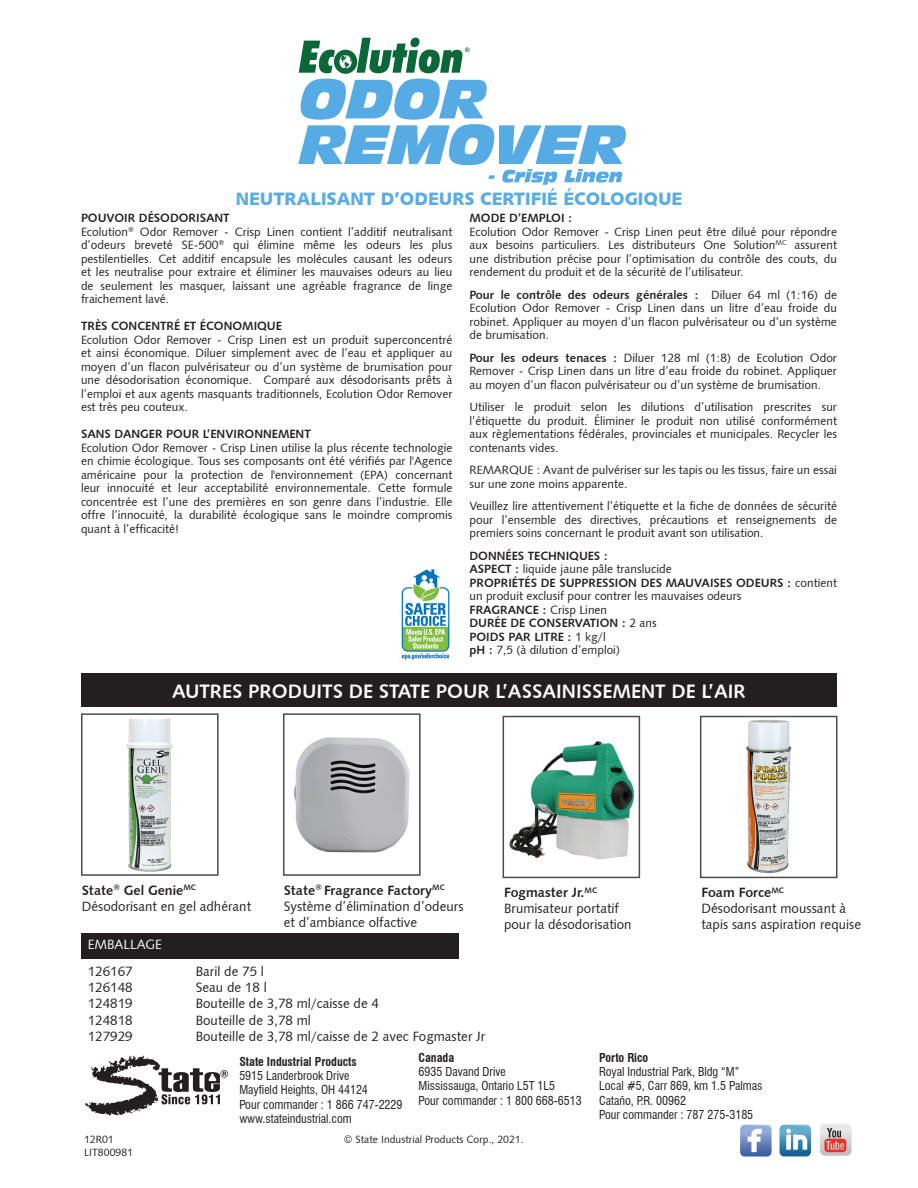
<style>
.page{position:relative;width:918px;height:1188px;background:#fff}
.page>*{position:absolute;margin:0;border:0;box-sizing:border-box;transform-origin:0 0}
.t1{font:19.5px "Humanist 531 BT Bold A";color:#fff}
.t2{font:18px "Humanist 531 BT Black A";color:#5aace5}
.t3{font:13.5px/16.2px "Humanist 531 BT Roman A";color:#231f20}
.t4{font:13.5px "Humanist 531 BT Bold A";color:#231f20}
.t5{font:13.5px "Humanist 531 BT Roman A";color:#fff}
.t6{font:12px/13.5px "Humanist 531 BT Roman A";color:#231f20;text-align:justify}
.t7{font:condensed 12px "Swiss 721 BT";color:#231f20}
.t8{font:12px "Humanist 531 BT Bold A";color:#231f20}
.t9{font:700 condensed 12px "Swiss 721 BT";color:#231f20}
.t10{font:10.5px "Humanist 531 BT Roman A";color:#231f20}
.s1{font-family:"Humanist 531 BT Bold A"}
.s2{font-family:"Humanist 531 BT Roman A"}
</style>
<div class="page">
<svg style="left:86px;top:1056px;width:142px;height:59px"></svg>
<svg style="left:740px;top:1125px;width:32px;height:32px"></svg>
<svg style="left:779px;top:1125px;width:32px;height:32px"></svg>
<svg style="left:820px;top:1124px;width:32px;height:32px"></svg>
<img style="left:401px;top:569px;width:49px;height:91px">
<svg style="left:298px;top:38px;width:328px;height:147px"></svg>
<div style="left:81px;top:933px;width:378px;height:26px;background:#231f20"></div>
<div style="left:81px;top:673px;width:756px;height:34px;background:#231f20"></div>
<img style="left:127px;top:718px;width:46px;height:154px">
<div style="left:81px;top:713px;width:138px;height:163px;border:2px solid #4b4c4d"></div>
<img style="left:294px;top:737px;width:116px;height:116px">
<div style="left:283px;top:713px;width:138px;height:163px;border:2px solid #4b4c4d"></div>
<img style="left:746px;top:720px;width:45px;height:153px">
<div style="left:700px;top:716px;width:137px;height:162px;border:2px solid #4b4c4d"></div>
<img style="left:509px;top:741px;width:125px;height:119px">
<div style="left:503px;top:716px;width:137px;height:162px;border:2px solid #4b4c4d"></div>
<p class="t2" style="left:236px;top:187px;width:448px">NEUTRALISANT D’ODEURS CERTIFIÉ ÉCOLOGIQUE</p>
<p class="t8" style="left:81px;top:211px;width:150px">POUVOIR DÉSODORISANT</p>
<p class="t6" style="left:81px;top:225px;width:373px">Ecolution<sup>®</sup> Odor Remover - Crisp Linen contient l’additif neutralisant d’odeurs breveté SE-500<sup>®</sup> qui élimine même les odeurs les plus pestilentielles. Cet additif encapsule les molécules causant les odeurs et les neutralise pour extraire et éliminer les mauvaises odeurs au lieu de seulement les masquer, laissant une agréable fragrance de linge fraichement lavé.</p>
<p class="t8" style="left:81px;top:319px;width:202px">TRÈS CONCENTRÉ ET ÉCONOMIQUE</p>
<p class="t6" style="left:81px;top:333px;width:373px">Ecolution Odor Remover - Crisp Linen est un produit superconcentré et ainsi économique. Diluer simplement avec de l’eau et appliquer au moyen d’un flacon pulvérisateur ou d’un système de brumisation pour une désodorisation économique. Comparé aux désodorisants prêts à l’emploi et aux agents masquants traditionnels, Ecolution Odor Remover est très peu couteux.</p>
<p class="t8" style="left:81px;top:427px;width:231px">SANS DANGER POUR L’ENVIRONNEMENT</p>
<p class="t6" style="left:81px;top:441px;width:373px">Ecolution Odor Remover - Crisp Linen utilise la plus récente technologie en chimie écologique. Tous ses composants ont été vérifiés par l'Agence américaine pour la protection de l'environnement (EPA) concernant leur innocuité et leur acceptabilité environnementale. Cette formule concentrée est l’une des premières en son genre dans l’industrie. Elle offre l’innocuité, la durabilité écologique sans le moindre compromis quant à l’efficacité!</p>
<p class="t8" style="left:469px;top:211px;width:104px">MODE D’EMPLOI :</p>
<p class="t6" style="left:469px;top:225px;width:369px">Ecolution Odor Remover - Crisp Linen peut être dilué pour répondre aux besoins particuliers. Les distributeurs One Solution<sup>MC</sup> assurent une distribution précise pour l’optimisation du contrôle des couts, du rendement du produit et de la sécurité de l’utilisateur.</p>
<p class="t6" style="left:469px;top:288px;width:369px"><span class="s1">Pour le contrôle des odeurs générales :</span> Diluer 64 ml (1:16) de Ecolution Odor Remover - Crisp Linen dans un litre d’eau froide du robinet. Appliquer au moyen d’un flacon pulvérisateur ou d’un système de brumisation.</p>
<p class="t6" style="left:469px;top:351px;width:369px"><span class="s1">Pour les odeurs tenaces :</span> Diluer 128 ml (1:8) de Ecolution Odor Remover - Crisp Linen dans un litre d’eau froide du robinet. Appliquer au moyen d’un flacon pulvérisateur ou d’un système de brumisation.</p>
<p class="t6" style="left:469px;top:400px;width:369px">Utiliser le produit selon les dilutions d’utilisation prescrites sur l’étiquette du produit. Éliminer le produit non utilisé conformément aux règlementations fédérales, provinciales et municipales. Recycler les contenants vides.</p>
<p class="t6" style="left:469px;top:463px;width:369px">REMARQUE : Avant de pulvériser sur les tapis ou les tissus, faire un essai sur une zone moins apparente.</p>
<p class="t6" style="left:469px;top:499px;width:369px">Veuillez lire attentivement l’étiquette et la fiche de données de sécurité pour l’ensemble des directives, précautions et renseignements de premiers soins concernant le produit avant son utilisation.</p>
<p class="t8" style="left:469px;top:548px;width:140px">DONNÉES TECHNIQUES :</p>
<p class="t6" style="left:469px;top:562px;width:204px"><span class="s1">ASPECT :</span> liquide jaune pâle translucide</p>
<p class="t6" style="left:469px;top:576px;width:369px"><span class="s1">PROPRIÉTÉS DE SUPPRESSION DES MAUVAISES ODEURS :</span> contient un produit exclusif pour contrer les mauvaises odeurs</p>
<p class="t8" style="left:469px;top:602px;width:139px">FRAGRANCE : <span class="s2">Crisp Linen</span></p>
<p class="t8" style="left:469px;top:616px;width:189px">DURÉE DE CONSERVATION : <span class="s2">2 ans</span></p>
<p class="t8" style="left:469px;top:629px;width:138px">POIDS PAR LITRE : <span class="s2">1 kg/l</span></p>
<p class="t6" style="left:469px;top:643px;width:152px"><span class="s1">pH :</span> 7,5 (à dilution d’emploi)</p>
<p class="t1" style="left:172px;top:679px;width:575px">AUTRES PRODUITS DE STATE POUR L’ASSAINISSEMENT DE L’AIR</p>
<p class="t4" style="left:82px;top:882px;width:116px">State<sup>®</sup> Gel Genie<sup>MC</sup></p>
<p class="t3" style="left:82px;top:898px;width:171px">Désodorisant en gel adhérant</p>
<p class="t4" style="left:284px;top:882px;width:163px">State<sup>®</sup> Fragrance Factory<sup>MC</sup></p>
<p class="t3" style="left:284px;top:898px;width:181px">Système d’élimination d’odeurs</p>
<p class="t3" style="left:284px;top:914px;width:135px">et d’ambiance olfactive</p>
<p class="t5" style="left:88px;top:936px;width:76px">EMBALLAGE</p>
<p class="t3" style="left:88px;top:963px;width:47px">126167</p>
<p class="t3" style="left:196px;top:963px;width:70px">Baril de 75 l</p>
<p class="t3" style="left:88px;top:979px;width:47px">126148</p>
<p class="t3" style="left:196px;top:979px;width:73px">Seau de 18 l</p>
<p class="t3" style="left:88px;top:995px;width:47px">124819</p>
<p class="t3" style="left:196px;top:995px;width:185px">Bouteille de 3,78 ml/caisse de 4</p>
<p class="t3" style="left:88px;top:1011px;width:47px">124818</p>
<p class="t3" style="left:196px;top:1011px;width:117px">Bouteille de 3,78 ml</p>
<p class="t3" style="left:88px;top:1028px;width:47px">127929</p>
<p class="t3" style="left:196px;top:1028px;width:291px">Bouteille de 3,78 ml/caisse de 2 avec Fogmaster Jr</p>
<p class="t4" style="left:504px;top:884px;width:95px">Fogmaster Jr.<sup>MC</sup></p>
<p class="t3" style="left:504px;top:900px;width:129px">Brumisateur portatif pour la désodorisation</p>
<p class="t4" style="left:701px;top:884px;width:84px">Foam Force<sup>MC</sup></p>
<p class="t3" style="left:701px;top:900px;width:146px">Désodorisant moussant à</p>
<p class="t3" style="left:701px;top:916px;width:161px">tapis sans aspiration requise</p>
<p class="t9" style="left:239px;top:1054px;width:119px">State Industrial Products</p>
<p class="t7" style="left:239px;top:1068px;width:112px">5915 Landerbrook Drive</p>
<p class="t7" style="left:239px;top:1083px;width:130px">Mayfield Heights, OH 44124</p>
<p class="t7" style="left:239px;top:1097px;width:165px">Pour commander : 1 866 747-2229</p>
<p class="t7" style="left:239px;top:1112px;width:114px">www.stateindustrial.com</p>
<p class="t9" style="left:419px;top:1050px;width:37px">Canada</p>
<p class="t7" style="left:419px;top:1064px;width:89px">6935 Davand Drive</p>
<p class="t7" style="left:419px;top:1079px;width:138px">Mississauga, Ontario L5T 1L5</p>
<p class="t7" style="left:419px;top:1093px;width:165px">Pour commander : 1 800 668-6513</p>
<p class="t10" style="left:84px;top:1133px;width:31px">12R01</p>
<p class="t10" style="left:344px;top:1133px;width:181px">© State Industrial Products Corp., 2021.</p>
<p class="t10" style="left:84px;top:1145px;width:50px">LIT800981</p>
<p class="t9" style="left:599px;top:1050px;width:51px">Porto Rico</p>
<p class="t7" style="left:599px;top:1064px;width:142px">Royal Industrial Park, Bldg “M”</p>
<p class="t7" style="left:599px;top:1079px;width:165px">Local #5, Carr 869, km 1.5 Palmas</p>
<p class="t7" style="left:599px;top:1093px;width:89px">Cataño, P.R. 00962</p>
<p class="t7" style="left:599px;top:1108px;width:156px">Pour commander : 787 275-3185</p>
</div>
